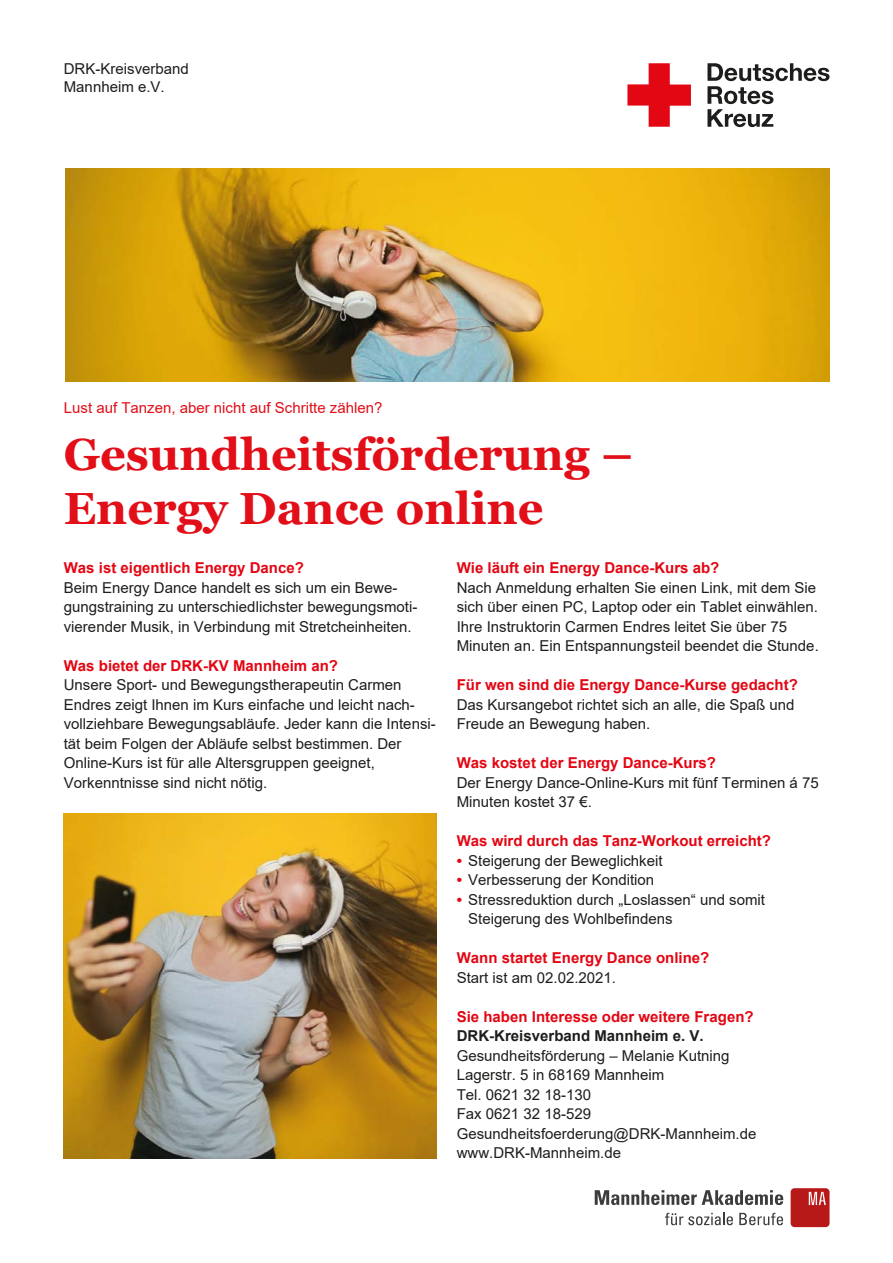
<style>
.page{position:relative;width:893px;height:1263px;background:#fff}
.page>*{position:absolute;margin:0;border:0;box-sizing:border-box;transform-origin:0 0}
.t1{font:700 45px/54px "Georgia";color:#e20e18}
.t2{font:15px/19.5px "Arial";color:#1d1d1b}
.t3{font:700 15px "Arial";color:#e30613}
.t4{font:15px "Arial";color:#e20e18}
.t5{font:700 15px "Arial";color:#1d1d1b}
.s1{font-weight:700;color:#e30613}
</style>
<div class="page">
<svg style="left:707px;top:63px;width:122px;height:64px"></svg>
<svg style="left:627px;top:63px;width:64px;height:64px"></svg>
<img style="left:64px;top:814px;width:373px;height:344px">
<img style="left:65px;top:169px;width:764px;height:213px">
<svg style="left:595px;top:1190px;width:188px;height:15px"></svg>
<svg style="left:665px;top:1213px;width:68px;height:12px"></svg>
<svg style="left:739px;top:1213px;width:44px;height:12px"></svg>
<div style="left:791px;top:1188px;width:38px;height:39px;background:#b71918;border-radius:4px"></div>
<svg style="left:809px;top:1192px;width:17px;height:13px"></svg>
<p class="t2" style="left:64px;top:60px;width:127px;line-height:18px">DRK-Kreisverband<br>Mannheim e.V.</p>
<p class="t4" style="left:64px;top:397px;width:320px">Lust auf Tanzen, aber nicht auf Schritte zählen?</p>
<h1 class="t1" style="left:64px;top:427px;width:571px">Gesundheitsförderung –<br>Energy Dance online</h1>
<p class="t3" style="left:64px;top:557px;width:242px">Was ist eigentlich Energy Dance?</p>
<p class="t2" style="left:64px;top:578px;width:355px">Beim Energy Dance handelt es sich um ein Bewe&shy;gungstraining zu unterschiedlichster bewegungsmoti&shy;vierender Musik, in Verbindung mit Stretcheinheiten.</p>
<p class="t3" style="left:64px;top:655px;width:276px">Was bietet der DRK-KV Mannheim an?</p>
<p class="t2" style="left:64px;top:675px;width:374px">Unsere Sport- und Bewegungstherapeutin Carmen Endres zeigt Ihnen im Kurs einfache und leicht nach&shy;vollziehbare Bewegungsabläufe. Jeder kann die Intensi&shy;tät beim Folgen der Abläufe selbst bestimmen. Der Online-Kurs ist für alle Altersgruppen geeignet, Vorkenntnisse sind nicht nötig.</p>
<p class="t3" style="left:457px;top:557px;width:264px">Wie läuft ein Energy Dance-Kurs ab?</p>
<p class="t2" style="left:457px;top:578px;width:364px">Nach Anmeldung erhalten Sie einen Link, mit dem Sie sich über einen PC, Laptop oder ein Tablet einwählen.<br>Ihre Instruktorin Carmen Endres leitet Sie über 75<br>Minuten an. Ein Entspannungsteil beendet die Stunde.</p>
<p class="t3" style="left:457px;top:674px;width:343px">Für wen sind die Energy Dance-Kurse gedacht?</p>
<p class="t2" style="left:457px;top:694px;width:339px">Das Kursangebot richtet sich an alle, die Spaß und<br>Freude an Bewegung haben.</p>
<p class="t3" style="left:457px;top:752px;width:261px">Was kostet der Energy Dance-Kurs?</p>
<p class="t2" style="left:457px;top:772px;width:363px">Der Energy Dance-Online-Kurs mit fünf Terminen á 75<br>Minuten kostet 37 €.</p>
<p class="t3" style="left:457px;top:830px;width:316px">Was wird durch das Tanz-Workout erreicht?</p>
<p class="t2" style="left:457px;top:850px;width:207px"><span class="s1">•</span> Steigerung der Beweglichkeit</p>
<p class="t2" style="left:457px;top:870px;width:199px"><span class="s1">•</span> Verbesserung der Kondition</p>
<p class="t2" style="left:468px;top:889px;width:298px;text-indent:-11px"><span class="s1">•</span> Stressreduktion durch „Loslassen“ und somit<br>Steigerung des Wohlbefindens</p>
<p class="t3" style="left:457px;top:947px;width:254px">Wann startet Energy Dance online?</p>
<p class="t2" style="left:457px;top:967px;width:161px">Start ist am 02.02.2021.</p>
<p class="t3" style="left:457px;top:1006px;width:298px">Sie haben Interesse oder weitere Fragen?</p>
<p class="t5" style="left:457px;top:1025px;width:248px">DRK-Kreisverband Mannheim e. V.</p>
<p class="t2" style="left:457px;top:1045px;width:301px">Gesundheitsförderung – Melanie Kutning<br>Lagerstr. 5 in 68169 Mannheim<br>Tel. 0621 32 18-130<br>Fax 0621 32 18-529<br>Gesundheitsfoerderung@DRK-Mannheim.de www.DRK-Mannheim.de</p>
</div>
